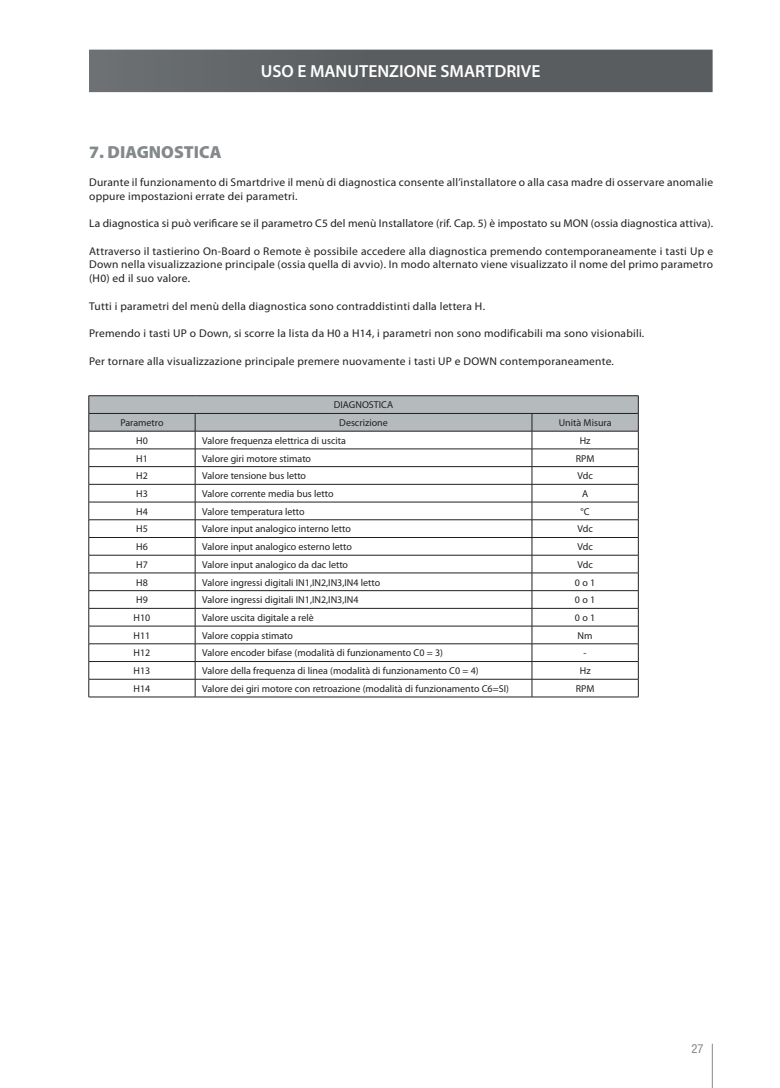
<style>
.page{position:relative;width:780px;height:1088px;background:#fff}
.page>*{position:absolute;margin:0;border:0;box-sizing:border-box;transform-origin:0 0}
.t1{font:600 17.5px "Myriad Pro";color:#fff}
.t2{font:900 17.5px "Myriad Pro";color:#84898b}
.t3{font:condensed 12.5px "Helvetica Neue LT Std";color:#84898b}
.t4{font:11.25px/13.8px "Myriad Pro";letter-spacing:.02em;color:#231f20}
.t5{font:10px "Myriad Pro";color:#231f20}
</style>
<div class="page">
<hr style="left:712px;top:1044px;width:1px;height:44px;background:#84898b">
<svg style="left:89px;top:50px;width:623px;height:42px;background:#5e6163"></svg>
<hr style="left:89px;top:395px;width:106px;height:1px;background:#231f20">
<hr style="left:195px;top:395px;width:337px;height:1px;background:#231f20">
<hr style="left:532px;top:395px;width:106px;height:1px;background:#231f20">
<svg style="left:89px;top:396px;width:550px;height:301px"></svg>
<hr style="left:89px;top:697px;width:106px;height:1px;background:#231f20">
<hr style="left:195px;top:697px;width:337px;height:1px;background:#231f20">
<hr style="left:532px;top:697px;width:106px;height:1px;background:#231f20">
<h1 class="t1" style="left:261px;top:62px;width:281px">USO E MANUTENZIONE SMARTDRIVE</h1>
<h1 class="t2" style="left:89px;top:141px;width:134px">7. DIAGNOSTICA</h1>
<p class="t4" style="left:89px;top:175px;width:625px">Durante il funzionamento di Smartdrive il menù di diagnostica consente all’installatore o alla casa madre di osservare anomalie oppure impostazioni errate dei parametri.</p>
<p class="t4" style="left:89px;top:217px;width:625px">La diagnostica si può verificare se il parametro C5 del menù Installatore (rif. Cap. 5) è impostato su MON (ossia diagnostica attiva).</p>
<p class="t4" style="left:89px;top:244px;width:625px;text-align:justify">Attraverso il tastierino On-Board o Remote è possibile accedere alla diagnostica premendo contemporaneamente i tasti Up e Down nella visualizzazione principale (ossia quella di avvio). In modo alternato viene visualizzato il nome del primo parametro (H0) ed il suo valore.</p>
<p class="t4" style="left:89px;top:299px;width:397px">Tutti i parametri del menù della diagnostica sono contraddistinti dalla lettera H.</p>
<p class="t4" style="left:89px;top:327px;width:556px">Premendo i tasti UP o Down, si scorre la lista da H0 a H14, i parametri non sono modificabili ma sono visionabili.</p>
<p class="t4" style="left:89px;top:354px;width:526px">Per tornare alla visualizzazione principale premere nuovamente i tasti UP e DOWN contemporaneamente.</p>
<p class="t5" style="left:334px;top:399px;width:61px">DIAGNOSTICA</p>
<p class="t5" style="left:120px;top:417px;width:45px">Parametro</p>
<p class="t5" style="left:339px;top:417px;width:50px">Descrizione</p>
<p class="t5" style="left:558px;top:417px;width:54px">Unità Misura</p>
<p class="t5" style="left:136px;top:435px;width:13px">H0</p>
<p class="t5" style="left:202px;top:435px;width:145px">Valore frequenza elettrica di uscita</p>
<p class="t5" style="left:579px;top:435px;width:12px">Hz</p>
<p class="t5" style="left:136px;top:453px;width:13px">H1</p>
<p class="t5" style="left:202px;top:453px;width:110px">Valore giri motore stimato</p>
<p class="t5" style="left:575px;top:453px;width:20px">RPM</p>
<p class="t5" style="left:136px;top:470px;width:13px">H2</p>
<p class="t5" style="left:202px;top:470px;width:105px">Valore tensione bus letto</p>
<p class="t5" style="left:577px;top:470px;width:17px">Vdc</p>
<p class="t5" style="left:136px;top:488px;width:13px">H3</p>
<p class="t5" style="left:202px;top:488px;width:133px">Valore corrente media bus letto</p>
<p class="t5" style="left:582px;top:488px;width:8px">A</p>
<p class="t5" style="left:136px;top:506px;width:13px">H4</p>
<p class="t5" style="left:202px;top:506px;width:104px">Valore temperatura letto</p>
<p class="t5" style="left:580px;top:506px;width:10px">°C</p>
<p class="t5" style="left:136px;top:524px;width:13px">H5</p>
<p class="t5" style="left:202px;top:524px;width:150px">Valore input analogico interno letto</p>
<p class="t5" style="left:577px;top:524px;width:17px">Vdc</p>
<p class="t5" style="left:136px;top:541px;width:13px">H6</p>
<p class="t5" style="left:202px;top:541px;width:151px">Valore input analogico esterno letto</p>
<p class="t5" style="left:577px;top:541px;width:17px">Vdc</p>
<p class="t5" style="left:136px;top:559px;width:13px">H7</p>
<p class="t5" style="left:202px;top:559px;width:147px">Valore input analogico da dac letto</p>
<p class="t5" style="left:577px;top:559px;width:17px">Vdc</p>
<p class="t5" style="left:136px;top:577px;width:13px">H8</p>
<p class="t5" style="left:202px;top:577px;width:179px">Valore ingressi digitali IN1,IN2,IN3,IN4 letto</p>
<p class="t5" style="left:575px;top:577px;width:22px">0 o 1</p>
<p class="t5" style="left:136px;top:594px;width:13px">H9</p>
<p class="t5" style="left:202px;top:594px;width:158px">Valore ingressi digitali IN1,IN2,IN3,IN4</p>
<p class="t5" style="left:575px;top:594px;width:22px">0 o 1</p>
<p class="t5" style="left:133px;top:612px;width:18px">H10</p>
<p class="t5" style="left:202px;top:612px;width:113px">Valore uscita digitale a relè</p>
<p class="t5" style="left:575px;top:612px;width:22px">0 o 1</p>
<p class="t5" style="left:133px;top:630px;width:18px">H11</p>
<p class="t5" style="left:202px;top:630px;width:92px">Valore coppia stimato</p>
<p class="t5" style="left:577px;top:630px;width:17px">Nm</p>
<p class="t5" style="left:134px;top:648px;width:18px">H12</p>
<p class="t5" style="left:202px;top:648px;width:242px">Valore encoder bifase (modalità di funzionamento C0 = 3)</p>
<p class="t5" style="left:583px;top:648px;width:5px">-</p>
<p class="t5" style="left:134px;top:665px;width:18px">H13</p>
<p class="t5" style="left:202px;top:665px;width:278px">Valore della frequenza di linea (modalità di funzionamento C0 = 4)</p>
<p class="t5" style="left:579px;top:665px;width:12px">Hz</p>
<p class="t5" style="left:134px;top:683px;width:18px">H14</p>
<p class="t5" style="left:202px;top:683px;width:308px">Valore dei giri motore con retroazione (modalità di funzionamento C6=SI)</p>
<p class="t5" style="left:576px;top:683px;width:20px">RPM</p>
<p class="t3" style="left:691px;top:1041px;width:14px">27</p>
</div>
